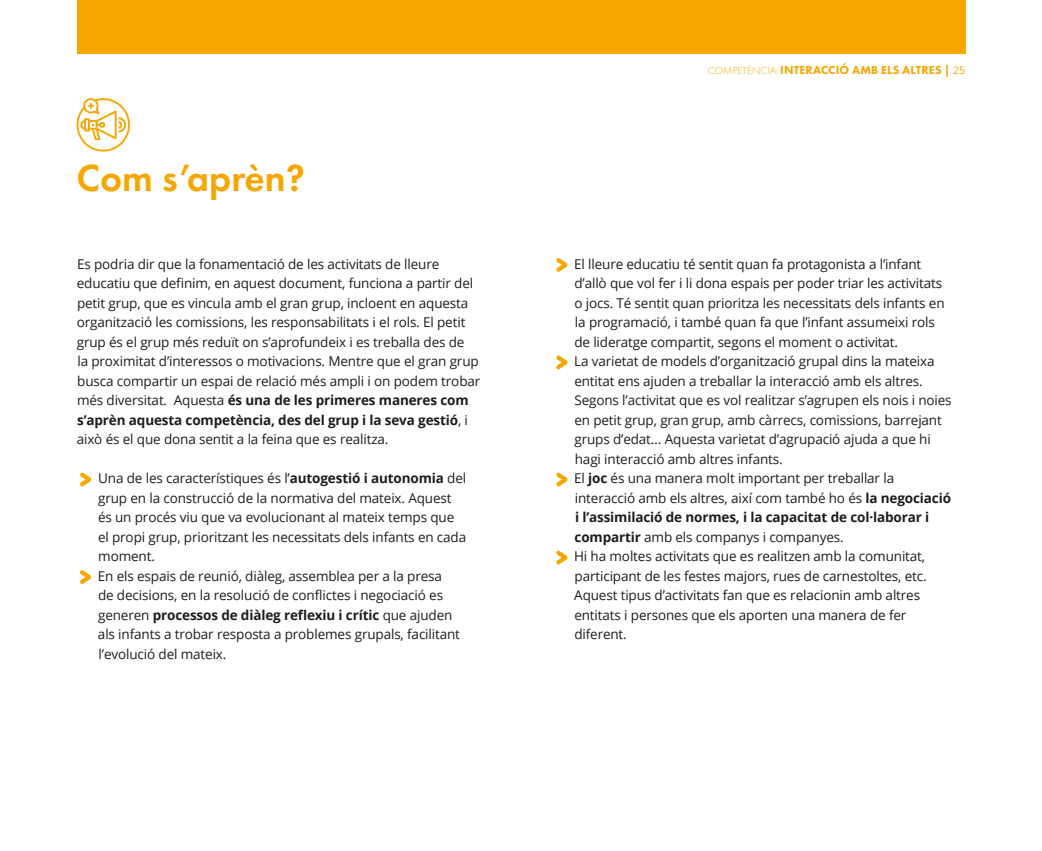
<style>
.page{position:relative;width:1042px;height:851px;background:#fff}
.page>*{position:absolute;margin:0;border:0;box-sizing:border-box;transform-origin:0 0}
.Titols_Apartats{font:600 39px "Futura PT";color:#f7a600}
.Text_Base{font:13.5px/19.5px "Open Sans";letter-spacing:-.01em;color:#1d1d1b}
.t1{font:800 12px "Futura PT";letter-spacing:.01em;color:#f7a600}
.t2{font:300 10.5px "Futura PT";letter-spacing:.01em;color:#f7a600}
.t3{font:10.5px "Open Sans";color:#f7a600}
.s1{font-weight:700}
.s2{font-family:"Helvetica Rounded";font-weight:900;font-size:24px;color:#f7a600}
.s3{font-weight:800;font-size:12px}
.s4{font-family:"Futura PT";font-weight:800;font-size:12px}
</style>
<div class="page">
<svg style="left:80px;top:472px;width:11px;height:15px"></svg>
<svg style="left:80px;top:570px;width:11px;height:14px"></svg>
<svg style="left:556px;top:258px;width:12px;height:14px"></svg>
<svg style="left:556px;top:355px;width:12px;height:15px"></svg>
<svg style="left:556px;top:472px;width:12px;height:15px"></svg>
<svg style="left:556px;top:550px;width:12px;height:15px"></svg>
<svg style="left:76px;top:98px;width:54px;height:54px"></svg>
<div style="left:77px;top:0;width:888px;height:54px;background:#f7a600"></div>
<p class="Titols_Apartats" style="left:76px;top:153px;width:230px">Com s’aprèn?</p>
<p class="Text_Base" style="left:77px;top:254px;width:405px">Es podria dir que la fonamentació de les activitats de lleure educatiu que definim, en aquest document, funciona a partir del petit grup, que es vincula amb el gran grup, incloent en aquesta organització les comissions, les responsabilitats i el rols. El petit grup és el grup més reduït on s’aprofundeix i es treballa des de<br>la proximitat d’interessos o motivacions. Mentre que el gran grup busca compartir un espai de relació més ampli i on podem trobar més diversitat. Aquesta <span class="s1">és una de les primeres maneres com s’aprèn aquesta competència, des del grup i la seva gestió</span>, i això és el que dona sentit a la feina que es realitza.</p>
<p class="Text_Base" style="left:98px;top:468px;width:370px;text-indent:-17px"><span class="s2">&gt;</span> Una de les característiques és l’<span class="s1">autogestió i autonomia</span> del grup en la construcció de la normativa del mateix. Aquest és un procés viu que va evolucionant al mateix temps que el propi grup, prioritzant les necessitats dels infants en cada moment.</p>
<p class="Text_Base" style="left:98px;top:566px;width:364px;text-indent:-17px"><span class="s2">&gt;</span> En els espais de reunió, diàleg, assemblea per a la presa de decisions, en la resolució de conflictes i negociació es generen <span class="s1">processos de diàleg reflexiu i crític</span> que ajuden als infants a trobar resposta a problemes grupals, facilitant l’evolució del mateix.</p>
<p class="t2" style="left:708px;top:64px;width:85px">COMPETÈNCIA: <span class="s3">INTERACCIÓA</span></p>
<p class="t1" style="left:860px;top:62px;width:63px">MB ELS ALTRES</p>
<p class="t3" style="left:944px;top:62px;width:22px"><span class="s4">|</span> 25</p>
<p class="Text_Base" style="left:574px;top:254px;width:372px;text-indent:-17px"><span class="s2">&gt;</span> El lleure educatiu té sentit quan fa protagonista a l’infant d’allò que vol fer i li dona espais per poder triar les activitats o jocs. Té sentit quan prioritza les necessitats dels infants en la programació, i també quan fa que l’infant assumeixi rols de lideratge compartit, segons el moment o activitat.</p>
<p class="Text_Base" style="left:574px;top:351px;width:379px;text-indent:-17px"><span class="s2">&gt;</span> La varietat de models d’organització grupal dins la mateixa entitat ens ajuden a treballar la interacció amb els altres.<br>Segons l’activitat que es vol realitzar s’agrupen els nois i noies en petit grup, gran grup, amb càrrecs, comissions, barrejant grups d’edat… Aquesta varietat d’agrupació ajuda a que hi hagi interacció amb altres infants.</p>
<p class="Text_Base" style="left:574px;top:468px;width:378px;text-indent:-18px"><span class="s2">&gt;</span> El <span class="s1">joc</span> és una manera molt important per treballar la interacció amb els altres, així com també ho és <span class="s1">la negociació i l’assimilació de normes, i la capacitat de col·laborar i compartir</span> amb els companys i companyes.</p>
<p class="Text_Base" style="left:574px;top:546px;width:354px;text-indent:-17px"><span class="s2">&gt;</span> Hi ha moltes activitats que es realitzen amb la comunitat, participant de les festes majors, rues de carnestoltes, etc.<br>Aquest tipus d’activitats fan que es relacionin amb altres entitats i persones que els aporten una manera de fer diferent.</p>
</div>
